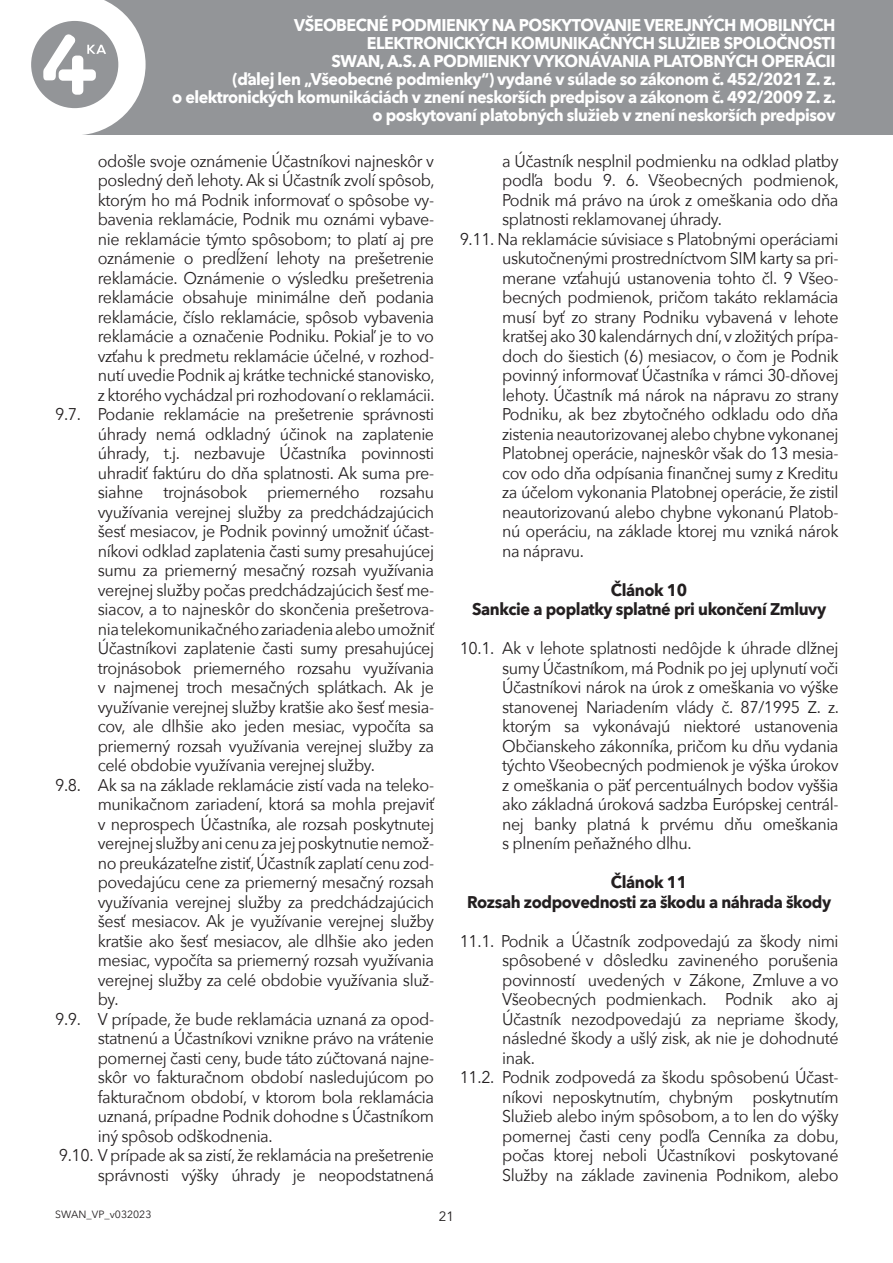
<style>
.page{position:relative;width:893px;height:1263px;background:#fff}
.page>*{position:absolute;margin:0;border:0;box-sizing:border-box;transform-origin:0 0}
.t1{font:16.95px/19.5px "Avenir Next";letter-spacing:-.025em;color:#231f20;text-align:justify;scale:.95 1}
.t2{font:700 16.95px/18px "Avenir Next";letter-spacing:-.03em;color:#fff;text-align:right;scale:.95 1}
.t3{font:700 16.95px/19.5px "Avenir Next";letter-spacing:-.025em;color:#231f20;text-align:center;scale:.95 1}
.t4{font:13.5px "Avenir";color:#231f20}
.t5{font:10.5px "Avenir Next";color:#231f20}
</style>
<div class="page">
<div style="left:0;top:0;width:893px;height:135px;background:#939598"></div>
<svg style="left:0;top:0;width:146px;height:135px"></svg>
<p class="t2" style="left:172px;top:16px;width:700px">VŠEOBECNÉ PODMIENKY NA POSKYTOVANIE VEREJNÝCH MOBILNÝCH ELEKTRONICKÝCH KOMUNIKAČNÝCH SLUŽIEB SPOLOČNOSTI<br>SWAN, A.S. A PODMIENKY VYKONÁVANIA PLATOBNÝCH OPERÁCII<br>(ďalej len „Všeobecné podmienky“) vydané v súlade so zákonom č. 452/2021 Z. z.<br>o elektronických komunikáciách v znení neskorších predpisov a zákonom č. 492/2009 Z. z. o poskytovaní platobných služieb v znení neskorších predpisov</p>
<p class="t1" style="left:98px;top:150px;width:356px">odošle svoje oznámenie Účastníkovi najneskôr v</p>
<p class="t1" style="left:98px;top:170px;width:356px">posledný deň lehoty. Ak si Účastník zvolí spôsob,</p>
<p class="t1" style="left:98px;top:189px;width:356px">ktorým ho má Podnik informovať o spôsobe vy-</p>
<p class="t1" style="left:98px;top:209px;width:356px">bavenia reklamácie, Podnik mu oznámi vybave-</p>
<p class="t1" style="left:98px;top:228px;width:356px">nie reklamácie týmto spôsobom; to platí aj pre</p>
<p class="t1" style="left:98px;top:248px;width:356px">oznámenie o predĺžení lehoty na prešetrenie</p>
<p class="t1" style="left:98px;top:267px;width:356px">reklamácie. Oznámenie o výsledku prešetrenia</p>
<p class="t1" style="left:98px;top:287px;width:356px">reklamácie obsahuje minimálne deň podania</p>
<p class="t1" style="left:98px;top:306px;width:356px">reklamácie, číslo reklamácie, spôsob vybavenia</p>
<p class="t1" style="left:98px;top:326px;width:356px">reklamácie a označenie Podniku. Pokiaľ je to vo</p>
<p class="t1" style="left:98px;top:345px;width:356px">vzťahu k predmetu reklamácie účelné, v rozhod-</p>
<p class="t1" style="left:98px;top:365px;width:356px">nutí uvedie Podnik aj krátke technické stanovisko,</p>
<p class="t1" style="left:98px;top:384px;width:356px">z ktorého vychádzal pri rozhodovaní o reklamácii.</p>
<p class="t1" style="left:55px;top:404px;width:400px">9.7. Podanie reklamácie na prešetrenie správnosti</p>
<p class="t1" style="left:98px;top:423px;width:356px">úhrady nemá odkladný účinok na zaplatenie</p>
<p class="t1" style="left:98px;top:443px;width:356px">úhrady, t.j. nezbavuje Účastníka povinnosti</p>
<p class="t1" style="left:98px;top:462px;width:356px">uhradiť faktúru do dňa splatnosti. Ak suma pre-</p>
<p class="t1" style="left:98px;top:482px;width:356px">siahne trojnásobok priemerného rozsahu</p>
<p class="t1" style="left:98px;top:501px;width:356px">využívania verejnej služby za predchádzajúcich</p>
<p class="t1" style="left:98px;top:521px;width:356px">šesť mesiacov, je Podnik povinný umožniť účast-</p>
<p class="t1" style="left:98px;top:540px;width:356px">níkovi odklad zaplatenia časti sumy presahujúcej</p>
<p class="t1" style="left:98px;top:560px;width:356px">sumu za priemerný mesačný rozsah využívania</p>
<p class="t1" style="left:98px;top:579px;width:356px">verejnej služby počas predchádzajúcich šesť me-</p>
<p class="t1" style="left:98px;top:599px;width:356px">siacov, a to najneskôr do skončenia prešetrova-</p>
<p class="t1" style="left:98px;top:618px;width:356px">nia telekomunikačného zariadenia alebo umožniť</p>
<p class="t1" style="left:98px;top:638px;width:356px">Účastníkovi zaplatenie časti sumy presahujúcej</p>
<p class="t1" style="left:98px;top:657px;width:356px">trojnásobok priemerného rozsahu využívania</p>
<p class="t1" style="left:98px;top:677px;width:356px">v najmenej troch mesačných splátkach. Ak je</p>
<p class="t1" style="left:98px;top:696px;width:356px">využívanie verejnej služby kratšie ako šesť mesia-</p>
<p class="t1" style="left:98px;top:716px;width:356px">cov, ale dlhšie ako jeden mesiac, vypočíta sa</p>
<p class="t1" style="left:98px;top:735px;width:356px">priemerný rozsah využívania verejnej služby za</p>
<p class="t1" style="left:98px;top:755px;width:293px">celé obdobie využívania verejnej služby.</p>
<p class="t1" style="left:55px;top:774px;width:400px">9.8. Ak sa na základe reklamácie zistí vada na teleko-</p>
<p class="t1" style="left:98px;top:794px;width:356px">munikačnom zariadení, ktorá sa mohla prejaviť</p>
<p class="t1" style="left:98px;top:813px;width:356px">v neprospech Účastníka, ale rozsah poskytnutej</p>
<p class="t1" style="left:98px;top:833px;width:356px">verejnej služby ani cenu za jej poskytnutie nemož-</p>
<p class="t1" style="left:98px;top:852px;width:356px">no preukázateľne zistiť, Účastník zaplatí cenu zod-</p>
<p class="t1" style="left:98px;top:872px;width:356px">povedajúcu cene za priemerný mesačný rozsah</p>
<p class="t1" style="left:98px;top:891px;width:356px">využívania verejnej služby za predchádzajúcich</p>
<p class="t1" style="left:98px;top:911px;width:356px">šesť mesiacov. Ak je využívanie verejnej služby</p>
<p class="t1" style="left:98px;top:930px;width:356px">kratšie ako šesť mesiacov, ale dlhšie ako jeden</p>
<p class="t1" style="left:98px;top:950px;width:356px">mesiac, vypočíta sa priemerný rozsah využívania</p>
<p class="t1" style="left:98px;top:969px;width:356px">verejnej služby za celé obdobie využívania služ-</p>
<p class="t1" style="left:98px;top:989px;width:24px">by.</p>
<p class="t1" style="left:55px;top:1008px;width:400px">9.9. V prípade, že bude reklamácia uznaná za opod-</p>
<p class="t1" style="left:98px;top:1028px;width:356px">statnenú a Účastníkovi vznikne právo na vrátenie</p>
<p class="t1" style="left:98px;top:1047px;width:356px">pomernej časti ceny, bude táto zúčtovaná najne-</p>
<p class="t1" style="left:98px;top:1067px;width:356px">skôr vo fakturačnom období nasledujúcom po</p>
<p class="t1" style="left:98px;top:1086px;width:356px">fakturačnom období, v ktorom bola reklamácia</p>
<p class="t1" style="left:98px;top:1106px;width:356px">uznaná, prípadne Podnik dohodne s Účastníkom</p>
<p class="t1" style="left:98px;top:1125px;width:186px">iný spôsob odškodnenia.</p>
<p class="t1" style="left:59px;top:1145px;width:396px">9.10. V prípade ak sa zistí, že reklamácia na prešetrenie</p>
<p class="t1" style="left:98px;top:1164px;width:356px">správnosti výšky úhrady je neopodstatnená</p>
<p class="t1" style="left:502px;top:150px;width:356px">a Účastník nesplnil podmienku na odklad platby</p>
<p class="t1" style="left:502px;top:170px;width:356px">podľa bodu 9. 6. Všeobecných podmienok,</p>
<p class="t1" style="left:502px;top:189px;width:356px">Podnik má právo na úrok z omeškania odo dňa</p>
<p class="t1" style="left:502px;top:209px;width:233px">splatnosti reklamovanej úhrady.</p>
<p class="t1" style="left:460px;top:228px;width:400px">9.11. Na reklamácie súvisiace s Platobnými operáciami</p>
<p class="t1" style="left:502px;top:248px;width:356px">uskutočnenými prostredníctvom SIM karty sa pri-</p>
<p class="t1" style="left:502px;top:267px;width:356px">merane vzťahujú ustanovenia tohto čl. 9 Všeo-</p>
<p class="t1" style="left:502px;top:287px;width:356px">becných podmienok, pričom takáto reklamácia</p>
<p class="t1" style="left:502px;top:306px;width:356px">musí byť zo strany Podniku vybavená v lehote</p>
<p class="t1" style="left:502px;top:326px;width:356px">kratšej ako 30 kalendárnych dní, v zložitých prípa-</p>
<p class="t1" style="left:502px;top:345px;width:356px">doch do šiestich (6) mesiacov, o čom je Podnik</p>
<p class="t1" style="left:502px;top:365px;width:356px">povinný informovať Účastníka v rámci 30-dňovej</p>
<p class="t1" style="left:502px;top:384px;width:356px">lehoty. Účastník má nárok na nápravu zo strany</p>
<p class="t1" style="left:502px;top:404px;width:356px">Podniku, ak bez zbytočného odkladu odo dňa</p>
<p class="t1" style="left:502px;top:423px;width:356px">zistenia neautorizovanej alebo chybne vykonanej</p>
<p class="t1" style="left:502px;top:443px;width:356px">Platobnej operácie, najneskôr však do 13 mesia-</p>
<p class="t1" style="left:502px;top:462px;width:356px">cov odo dňa odpísania finančnej sumy z Kreditu</p>
<p class="t1" style="left:502px;top:482px;width:356px">za účelom vykonania Platobnej operácie, že zistil</p>
<p class="t1" style="left:502px;top:501px;width:356px">neautorizovanú alebo chybne vykonanú Platob-</p>
<p class="t1" style="left:502px;top:521px;width:356px">nú operáciu, na základe ktorej mu vzniká nárok</p>
<p class="t1" style="left:502px;top:540px;width:88px">na nápravu.</p>
<p class="t3" style="left:472px;top:580px;width:374px">Článok 10<br>Sankcie a poplatky splatné pri ukončení Zmluvy</p>
<p class="t1" style="left:502px;top:638px;width:356px;text-indent:-43px">10.1. Ak v lehote splatnosti nedôjde k úhrade dlžnej sumy Účastníkom, má Podnik po jej uplynutí voči Účastníkovi nárok na úrok z omeškania vo výške stanovenej Nariadením vlády č. 87/1995 Z. z. ktorým sa vykonávajú niektoré ustanovenia Občianskeho zákonníka, pričom ku dňu vydania týchto Všeobecných podmienok je výška úrokov z omeškania o päť percentuálnych bodov vyššia ako základná úroková sadzba Európskej centrál&shy;nej banky platná k prvému dňu omeškania s plnením peňažného dlhu.</p>
<p class="t3" style="left:467px;top:872px;width:385px">Článok 11<br>Rozsah zodpovednosti za škodu a náhrada škody</p>
<p class="t1" style="left:460px;top:930px;width:400px">11.1. Podnik a Účastník zodpovedajú za škody nimi</p>
<p class="t1" style="left:502px;top:950px;width:356px">spôsobené v dôsledku zavineného porušenia</p>
<p class="t1" style="left:502px;top:969px;width:356px">povinností uvedených v Zákone, Zmluve a vo</p>
<p class="t1" style="left:502px;top:989px;width:356px">Všeobecných podmienkach. Podnik ako aj</p>
<p class="t1" style="left:502px;top:1008px;width:356px">Účastník nezodpovedajú za nepriame škody,</p>
<p class="t1" style="left:502px;top:1028px;width:356px">následné škody a ušlý zisk, ak nie je dohodnuté</p>
<p class="t1" style="left:502px;top:1047px;width:36px">inak.</p>
<p class="t1" style="left:460px;top:1067px;width:400px">11.2. Podnik zodpovedá za škodu spôsobenú Účast-</p>
<p class="t1" style="left:502px;top:1086px;width:356px">níkovi neposkytnutím, chybným poskytnutím</p>
<p class="t1" style="left:502px;top:1106px;width:356px">Služieb alebo iným spôsobom, a to len do výšky</p>
<p class="t1" style="left:502px;top:1125px;width:356px">pomernej časti ceny podľa Cenníka za dobu,</p>
<p class="t1" style="left:502px;top:1145px;width:356px">počas ktorej neboli Účastníkovi poskytované</p>
<p class="t1" style="left:502px;top:1164px;width:356px">Služby na základe zavinenia Podnikom, alebo</p>
<p class="t5" style="left:55px;top:1206px;width:98px">SWAN_VP_v032023</p>
<p class="t4" style="left:439px;top:1208px;width:17px">21</p>
</div>
